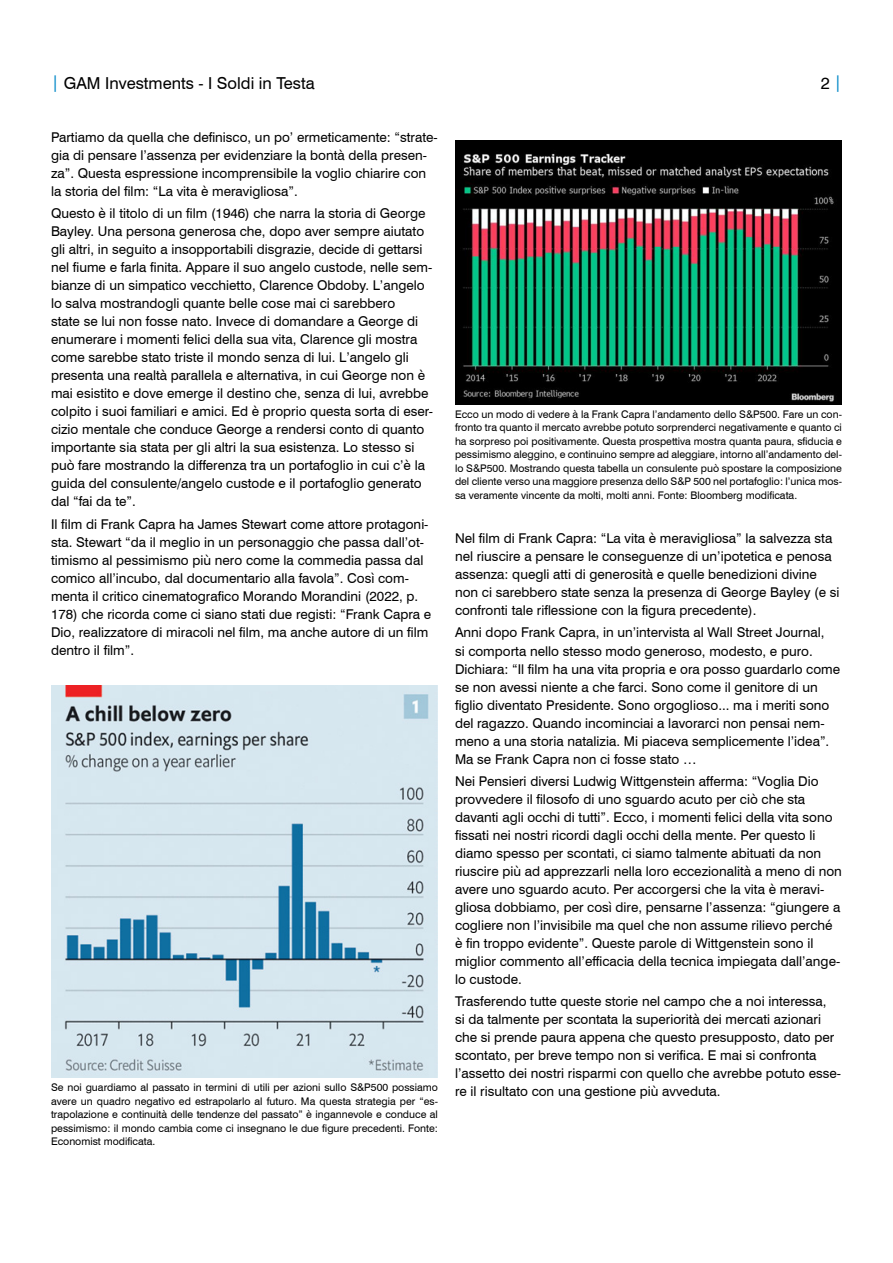
<style>
.page{position:relative;width:893px;height:1263px;background:#fff}
.page>*{position:absolute;margin:0;border:0;box-sizing:border-box;transform-origin:0 0}
.t1{font:16.5px "Swiss 721 BT";color:#000}
.DISCLAIMER{font:13.5px/18px "Swiss 721 BT";color:#000}
.DISCLAIMER-2{font:10.5px/13.5px "Swiss 721 BT";color:#000;text-align:justify}
.s1{color:#0087c7}
</style>
<div class="page">
<img style="left:51px;top:686px;width:387px;height:392px">
<img style="left:455px;top:141px;width:387px;height:263px">
<p class="t1" style="left:51px;top:73px;width:265px"><span class="s1">|</span> GAM Investments - I Soldi in Testa</p>
<p class="t1" style="left:821px;top:73px;width:22px">2 <span class="s1">|</span></p>
<p class="DISCLAIMER" style="left:51px;top:128px;width:388px">Partiamo da quella che definisco, un po’ ermeticamente: “strate&shy;gia di pensare l’assenza per evidenziare la bontà della presen&shy;za”. Questa espressione incomprensibile la voglio chiarire con la storia del film: “La vita è meravigliosa”.</p>
<p class="DISCLAIMER" style="left:51px;top:204px;width:384px">Questo è il titolo di un film (1946) che narra la storia di George Bayley. Una persona generosa che, dopo aver sempre aiutato gli altri, in seguito a insopportabili disgrazie, decide di gettarsi nel fiume e farla finita. Appare il suo angelo custode, nelle sem&shy;bianze di un simpatico vecchietto, Clarence Obdoby. L’angelo lo salva mostrandogli quante belle cose mai ci sarebbero<br>state se lui non fosse nato. Invece di domandare a George di enumerare i momenti felici della sua vita, Clarence gli mostra come sarebbe stato triste il mondo senza di lui. L’angelo gli presenta una realtà parallela e alternativa, in cui George non è mai esistito e dove emerge il destino che, senza di lui, avrebbe colpito i suoi familiari e amici. Ed è proprio questa sorta di eser&shy;cizio mentale che conduce George a rendersi conto di quanto importante sia stata per gli altri la sua esistenza. Lo stesso si può fare mostrando la differenza tra un portafoglio in cui c’è la guida del consulente/angelo custode e il portafoglio generato dal “fai da te”.</p>
<p class="DISCLAIMER" style="left:51px;top:515px;width:382px">Il film di Frank Capra ha James Stewart come attore protagoni&shy;sta. Stewart “da il meglio in un personaggio che passa dall’ot&shy;timismo al pessimismo più nero come la commedia passa dal comico all’incubo, dal documentario alla favola”. Così com&shy;menta il critico cinematografico Morando Morandini (2022, p.<br>178) che ricorda come ci siano stati due registi: “Frank Capra e Dio, realizzatore di miracoli nel film, ma anche autore di un film dentro il film”.</p>
<p class="DISCLAIMER-2" style="left:51px;top:1081px;width:388px">Se noi guardiamo al passato in termini di utili per azioni sullo S&amp;P500 possiamo avere un quadro negativo ed estrapolarlo al futuro. Ma questa strategia per “es&shy;trapolazione e continuità delle tendenze del passato” è ingannevole e conduce al pessimismo: il mondo cambia come ci insegnano le due figure precedenti. Fonte:<br>Economist modificata.</p>
<p class="DISCLAIMER-2" style="left:455px;top:407px;width:388px">Ecco un modo di vedere à la Frank Capra l’andamento dello S&amp;P500. Fare un con&shy;fronto tra quanto il mercato avrebbe potuto sorprenderci negativamente e quanto ci ha sorpreso poi positivamente. Questa prospettiva mostra quanta paura, sfiducia e pessimismo aleggino, e continuino sempre ad aleggiare, intorno all’andamento del&shy;lo S&amp;P500. Mostrando questa tabella un consulente può spostare la composizione del cliente verso una maggiore presenza dello S&amp;P 500 nel portafoglio: l’unica mos&shy;sa veramente vincente da molti, molti anni. Fonte: Bloomberg modificata.</p>
<p class="DISCLAIMER" style="left:455px;top:529px;width:386px">Nel film di Frank Capra: “La vita è meravigliosa” la salvezza sta nel riuscire a pensare le conseguenze di un’ipotetica e penosa assenza: quegli atti di generosità e quelle benedizioni divine non ci sarebbero state senza la presenza di George Bayley (e si confronti tale riflessione con la figura precedente).</p>
<p class="DISCLAIMER" style="left:455px;top:624px;width:387px">Anni dopo Frank Capra, in un’intervista al Wall Street Journal,<br>si comporta nello stesso modo generoso, modesto, e puro.<br>Dichiara: “Il film ha una vita propria e ora posso guardarlo come se non avessi niente a che farci. Sono come il genitore di un figlio diventato Presidente. Sono orgoglioso... ma i meriti sono del ragazzo. Quando incominciai a lavorarci non pensai nem&shy;meno a una storia natalizia. Mi piaceva semplicemente l’idea”.<br>Ma se Frank Capra non ci fosse stato …</p>
<p class="DISCLAIMER" style="left:455px;top:772px;width:388px">Nei Pensieri diversi Ludwig Wittgenstein afferma: “Voglia Dio provvedere il filosofo di uno sguardo acuto per ciò che sta davanti agli occhi di tutti”. Ecco, i momenti felici della vita sono fissati nei nostri ricordi dagli occhi della mente. Per questo li diamo spesso per scontati, ci siamo talmente abituati da non riuscire più ad apprezzarli nella loro eccezionalità a meno di non avere uno sguardo acuto. Per accorgersi che la vita è meravi&shy;gliosa dobbiamo, per così dire, pensarne l’assenza: “giungere a cogliere non l’invisibile ma quel che non assume rilievo perché è fin troppo evidente”. Queste parole di Wittgenstein sono il miglior commento all’efficacia della tecnica impiegata dall’ange&shy;lo custode.</p>
<p class="DISCLAIMER" style="left:455px;top:992px;width:387px">Trasferendo tutte queste storie nel campo che a noi interessa,<br>si da talmente per scontata la superiorità dei mercati azionari che si prende paura appena che questo presupposto, dato per scontato, per breve tempo non si verifica. E mai si confronta l’assetto dei nostri risparmi con quello che avrebbe potuto esse&shy;re il risultato con una gestione più avveduta.</p>
</div>
